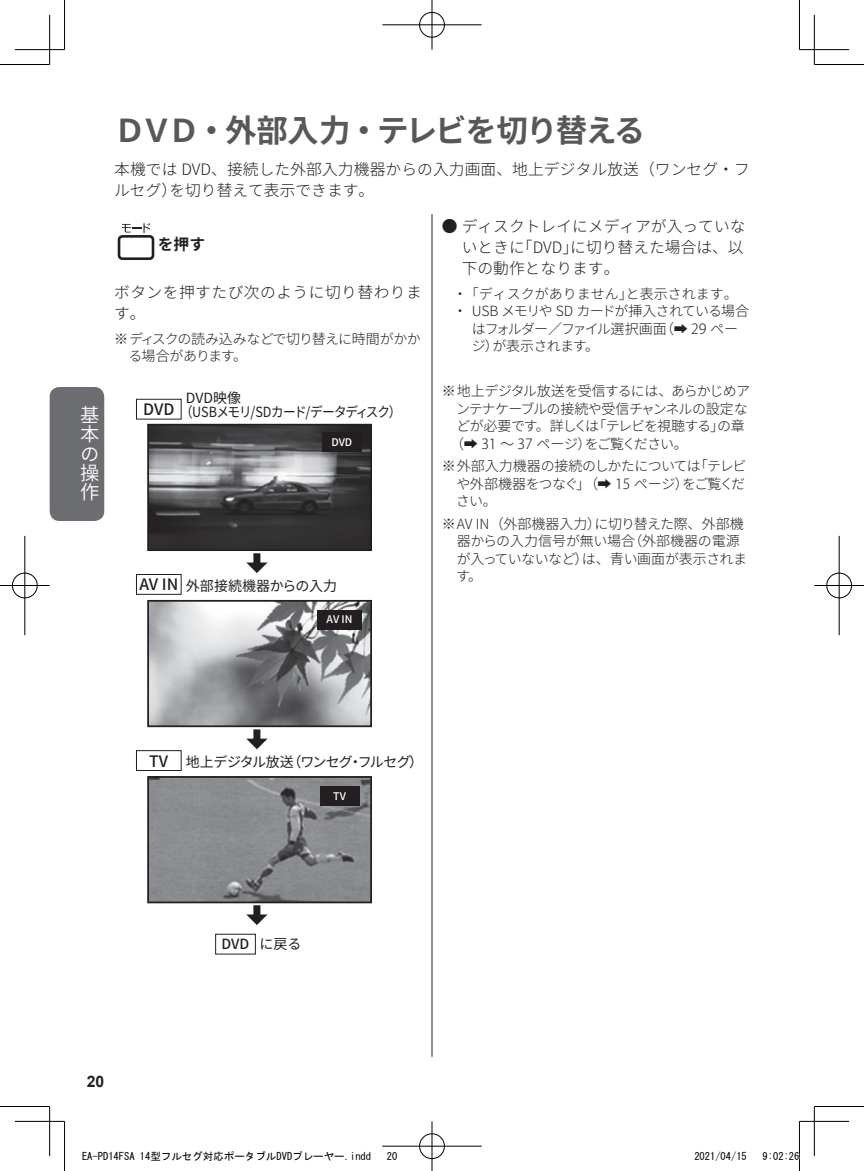
<style>
.page{position:relative;width:864px;height:1171px;background:#fff}
.page>*{position:absolute;margin:0;border:0;box-sizing:border-box;transform-origin:0 0}
.t1{font:700 31.5px "Noto Sans CJ Kjp";letter-spacing:-.06em;color:#57585a}
.t2{font:600 19.25px/19.2px "Noto Sans CJ Kjp";color:#fff;text-align:justify}
.t3{font:300 15.75px/21px "Noto Sans CJ Kjp";color:#231f20}
.t4{font:300 15.75px/21px "Noto Sans CJ Kjp";letter-spacing:.03em;color:#231f20}
.t5{font:700 15.75px "Noto Sans CJ Kjp";color:#231f20}
.t6{font:500 15.75px "Noto Sans CJ Kjp";color:#231f20}
.t7{font:700 15.75px "Arial";color:#231f20}
.t8{font:300 14px/17.5px "Noto Sans CJ Kjp";letter-spacing:-.03em;color:#231f20}
.t9{font:14px/14px "Noto Sans CJ Kjp";letter-spacing:-.055em;color:#231f20}
.t10{font:300 14px "Noto Sans CJ Kjp";letter-spacing:-.055em;color:#231f20}
.t11{font:300 14px "Noto Sans CJ Kjp";letter-spacing:-.05em;color:#231f20}
.t12{font:300 14px "Noto Sans CJ Kjp";letter-spacing:-.065em;color:#231f20}
.t13{font:14px "Noto Sans CJ Kjp";letter-spacing:-.06em;color:#231f20}
.t14{font:300 14px "Noto Sans CJ Kjp";color:#231f20}
.t15{font:300 14px "Noto Sans CJ Kjp";letter-spacing:-.075em;color:#231f20}
.t16{font:300 14px "Noto Sans CJ Kjp";letter-spacing:-.08em;color:#231f20}
.t17{font:14px "Noto Sans CJ Kjp";color:#231f20}
.t18{font:500 14px "Noto Sans CJ Kjp";color:#231f20}
.t19{font:10.5px "MS Gothic";color:#000}
.t20{font:500 10.5px "Noto Sans CJ Kjp";color:#fff}
.s1{font-family:"Koz Go Pro"}
.s2{font-weight:500;font-size:15.75px}
.s3{font-weight:400}
</style>
<div class="page">
<hr style="left:431px;top:114px;width:1px;height:943px;background:#231f20">
<div style="left:50px;top:387px;width:54px;height:134px;background:#6c6d70;border-radius:10px"></div>
<div style="left:114px;top:114px;width:635px;height:99px;background:#fff"></div>
<div style="left:118px;top:235px;width:36px;height:25px;background:#fff;border:3px solid #231f20;border-radius:3px"></div>
<svg style="left:122px;top:223px;width:28px;height:10px"></svg>
<div style="left:253px;top:553px;width:7px;height:11px;background:#231f20"></div>
<svg style="left:246px;top:562px;width:21px;height:11px"></svg>
<div style="left:136px;top:399px;width:45px;height:20px;border:1px solid #231f20"></div>
<div style="left:136px;top:750px;width:45px;height:21px;border:1px solid #231f20"></div>
<div style="left:253px;top:905px;width:7px;height:11px;background:#231f20"></div>
<svg style="left:246px;top:914px;width:21px;height:11px"></svg>
<div style="left:136px;top:574px;width:45px;height:21px;border:1px solid #231f20"></div>
<div style="left:215px;top:934px;width:41px;height:20px;border:1px solid #231f20"></div>
<div style="left:253px;top:729px;width:7px;height:11px;background:#231f20"></div>
<svg style="left:246px;top:738px;width:21px;height:11px"></svg>
<img style="left:150px;top:427px;width:219px;height:121px">
<div style="left:147px;top:424px;width:225px;height:127px;border:2px solid #231f20"></div>
<img style="left:150px;top:779px;width:219px;height:121px">
<div style="left:147px;top:776px;width:225px;height:127px;border:2px solid #231f20"></div>
<img style="left:150px;top:603px;width:219px;height:121px">
<div style="left:147px;top:600px;width:225px;height:127px;border:2px solid #231f20"></div>
<div style="left:322px;top:432px;width:39px;height:20px;background:#231f20"></div>
<div style="left:319px;top:786px;width:40px;height:19px;background:#231f20"></div>
<div style="left:317px;top:610px;width:45px;height:19px;background:#231f20"></div>
<hr style="left:0;top:64px;width:50px;height:1px;background:#000">
<hr style="left:814px;top:64px;width:49px;height:1px;background:#000">
<hr style="left:0;top:1106px;width:50px;height:1px;background:#000">
<hr style="left:814px;top:1106px;width:49px;height:1px;background:#000">
<hr style="left:64px;top:0;width:1px;height:50px;background:#000">
<hr style="left:64px;top:1121px;width:1px;height:50px;background:#000">
<hr style="left:798px;top:0;width:1px;height:50px;background:#000">
<hr style="left:798px;top:1121px;width:1px;height:50px;background:#000">
<hr style="left:15px;top:49px;width:49px;height:1px;background:#000">
<hr style="left:799px;top:49px;width:49px;height:1px;background:#000">
<hr style="left:15px;top:1121px;width:49px;height:1px;background:#000">
<hr style="left:799px;top:1121px;width:49px;height:1px;background:#000">
<hr style="left:49px;top:15px;width:1px;height:49px;background:#000">
<hr style="left:49px;top:1106px;width:1px;height:50px;background:#000">
<hr style="left:813px;top:15px;width:1px;height:49px;background:#000">
<hr style="left:813px;top:1106px;width:1px;height:50px;background:#000">
<div style="left:418px;top:11px;width:27px;height:27px;border:2px solid #fff;border-radius:50%"></div>
<hr style="left:382px;top:24px;width:99px;height:2px;background:#fff">
<hr style="left:430px;top:0;width:3px;height:50px;background:#fff">
<div style="left:419px;top:12px;width:25px;height:25px;border:1px solid #000;border-radius:50%"></div>
<hr style="left:382px;top:25px;width:99px;height:1px;background:#000">
<hr style="left:431px;top:0;width:1px;height:50px;background:#000">
<div style="left:418px;top:1132px;width:27px;height:28px;border:2px solid #fff;border-radius:50%"></div>
<hr style="left:382px;top:1145px;width:99px;height:2px;background:#fff">
<hr style="left:430px;top:1121px;width:3px;height:50px;background:#fff">
<div style="left:419px;top:1133px;width:25px;height:26px;border:1px solid #000;border-radius:50%"></div>
<hr style="left:382px;top:1146px;width:99px;height:1px;background:#000">
<hr style="left:431px;top:1121px;width:1px;height:50px;background:#000">
<div style="left:11px;top:572px;width:27px;height:27px;border:2px solid #fff;border-radius:50%"></div>
<hr style="left:0;top:584px;width:50px;height:3px;background:#fff">
<hr style="left:24px;top:536px;width:2px;height:99px;background:#fff">
<div style="left:12px;top:573px;width:25px;height:25px;border:1px solid #000;border-radius:50%"></div>
<hr style="left:0;top:585px;width:50px;height:1px;background:#000">
<hr style="left:25px;top:536px;width:1px;height:99px;background:#000">
<div style="left:825px;top:572px;width:27px;height:27px;border:2px solid #fff;border-radius:50%"></div>
<hr style="left:814px;top:584px;width:49px;height:3px;background:#fff">
<hr style="left:837px;top:536px;width:3px;height:99px;background:#fff">
<div style="left:826px;top:573px;width:25px;height:25px;border:1px solid #000;border-radius:50%"></div>
<hr style="left:814px;top:585px;width:49px;height:1px;background:#000">
<hr style="left:838px;top:536px;width:1px;height:99px;background:#000">
<h2 class="t2" style="left:80px;top:406px;width:20px">基本の操作</h2>
<h1 class="t1" style="left:114px;top:113px;width:532px">ＤＶＤ・外部入力・テレビを切り替える</h1>
<p class="t3" style="left:114px;top:159px;width:636px">本機では DVD、接続した外部入力機器からの入力画面、地上デジタル放送（ワンセグ・フルセグ）を切り替えて表示できます。</p>
<p class="t5" style="left:158px;top:235px;width:49px">を押す</p>
<p class="t4" style="left:114px;top:282px;width:309px">ボタンを押すたび次のように切り替わります。</p>
<p class="t8" style="left:128px;top:330px;width:294px;text-indent:-14px">※ ディスクの読み込みなどで切り替えに時間がかかる場合があります。</p>
<p class="t3" style="left:461px;top:216px;width:285px;text-align:justify;text-indent:-20px">● ディスクトレイにメディアが入っていないときに「DVD」に切り替えた場合は、以下の動作となります。</p>
<p class="t14" style="left:453px;top:286px;width:286px">・ 「ディスクがありません」と表示されます。</p>
<p class="t10" style="left:453px;top:303px;width:297px">・ USB メモリや SD カードが挿入されている場合</p>
<p class="t15" style="left:471px;top:321px;width:268px">はフォルダー／ファイル選択画面（<span class="s1">➡ 29</span> ペー</p>
<p class="t8" style="left:471px;top:337px;width:129px">ジ）が表示されます。</p>
<p class="t11" style="left:441px;top:383px;width:310px">※ 地上デジタル放送を受信するには、あらかじめア</p>
<p class="t8" style="left:456px;top:400px;width:293px">ンテナケーブルの接続や受信チャンネルの設定な</p>
<p class="t12" style="left:456px;top:418px;width:290px">どが必要です。詳しくは「テレビを視聴する」の章</p>
<p class="t16" style="left:450px;top:435px;width:239px">（<span class="s1">➡ 31 ～ 37</span> ページ）をご覧ください。</p>
<p class="t8" style="left:456px;top:457px;width:291px;text-align:justify;text-indent:-14px">※ 外部入力機器の接続のしかたについては「テレビや外部機器をつなぐ」（<span class="s1">➡ 15</span> ページ）をご覧ください。</p>
<p class="t8" style="left:456px;top:515px;width:292px;text-indent:-14px">※ AV IN（外部機器入力）に切り替えた際、外部機器からの入力信号が無い場合（外部機器の電源が入っていないなど）は、青い画面が表示されます。</p>
<p class="t6" style="left:143px;top:401px;width:33px">DVD</p>
<p class="t9" style="left:180px;top:392px;width:222px;text-indent:6px">DVD映像<br>（USBメモリ/SDカード/データディスク）</p>
<p class="t20" style="left:331px;top:436px;width:22px">DVD</p>
<p class="t17" style="left:139px;top:578px;width:199px"><span class="s2">AV IN</span> 外部接続機器からの入力</p>
<p class="t20" style="left:326px;top:614px;width:27px">AV IN</p>
<p class="t13" style="left:149px;top:754px;width:275px"><span class="s2">TV</span> 地上デジタル放送（ワンセグ・フルセグ）</p>
<p class="t20" style="left:333px;top:790px;width:14px">TV</p>
<p class="t7" style="left:87px;top:1070px;width:19px">20</p>
<p class="t18" style="left:221px;top:936px;width:81px">DVD <span class="s3">に戻る</span></p>
<p class="t19" style="left:82px;top:1151px;width:290px">EA-PD14FSA 14型フルセグ対応ポータブルDVDプレーヤー.indd</p>
<p class="t19" style="left:386px;top:1151px;width:12px">20</p>
<p class="t19" style="left:694px;top:1151px;width:54px">2021/04/15</p>
<p class="t19" style="left:762px;top:1151px;width:38px">9:02:26</p>
</div>
